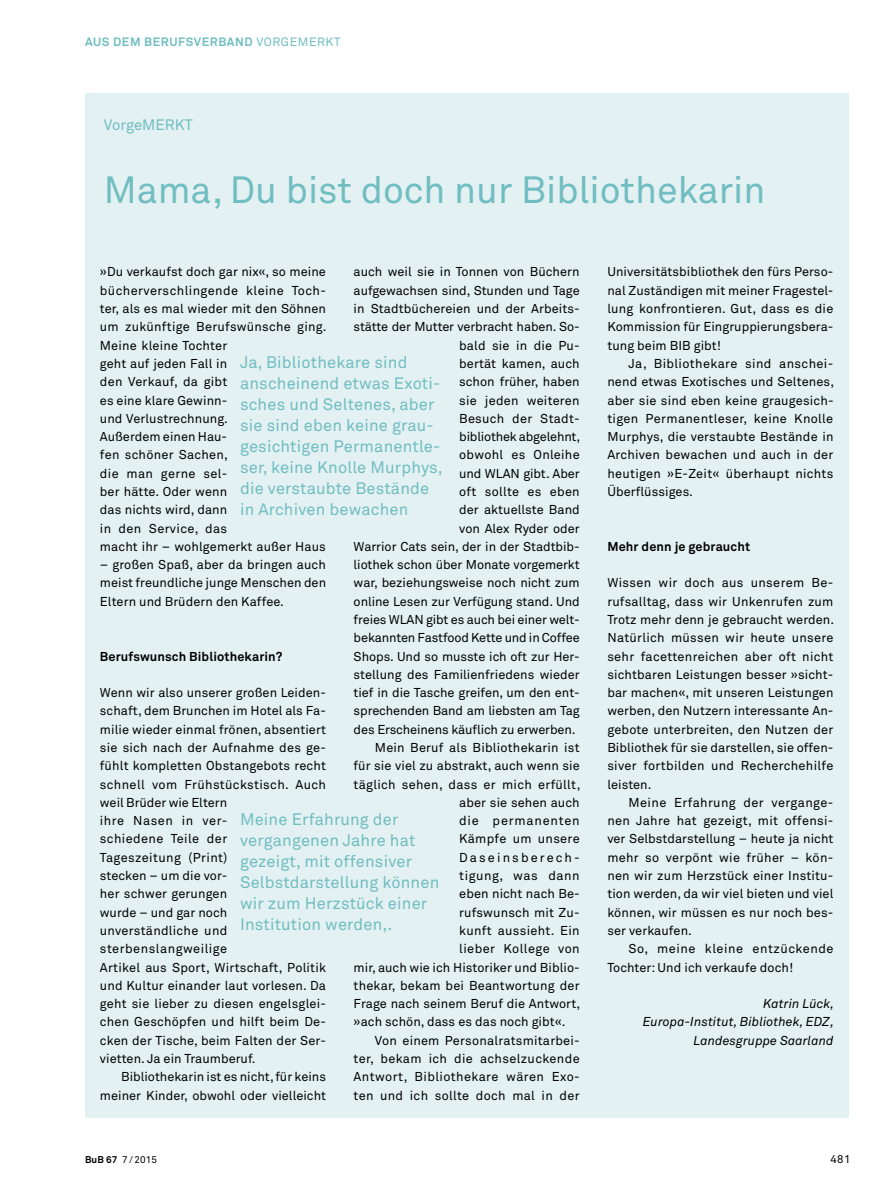
<style>
.page{position:relative;width:893px;height:1191px;background:#fff}
.page>*{position:absolute;margin:0;border:0;box-sizing:border-box;transform-origin:0 0}
.t1{font:37.5px "Akkurat Pro";color:#70bdc2}
.t2{font:16.5px/21px "Akkurat Pro";letter-spacing:.01em;color:#70bdc2}
.t3{font:15px "Akkurat Pro";color:#70bdc2}
.t4{font:12.75px/18.3px "Akkurat Pro";letter-spacing:.005em;color:#000;text-align:justify}
.t5{font:12.75px "Akkurat Pro";letter-spacing:.025em;color:#000}
.t6{font:italic 12.75px/18.3px "Akkurat Pro";letter-spacing:.005em;color:#000;text-align:right}
.t7{font:700 12.75px "Akkurat Pro";letter-spacing:.01em;color:#000}
.t8{font:12.75px "Akkurat Pro";letter-spacing:.03em;color:#000}
.t9{font:12.75px "Akkurat Pro";letter-spacing:-.015em;color:#000}
.t10{font:12.75px "Akkurat Pro";letter-spacing:.035em;color:#000}
.t11{font:12.75px "Akkurat Pro";letter-spacing:.065em;color:#000}
.t12{font:12.75px "Akkurat Pro";letter-spacing:.165em;color:#000}
.t13{font:12.75px "Akkurat Pro";letter-spacing:.045em;color:#000}
.t14{font:700 12px "Akkurat Pro";letter-spacing:.05em;color:#70bdc2}
.t15{font:11.25px "Akkurat Pro";color:#000}
.t16{font:9.75px "Akkurat Pro";color:#000}
.s1{font-weight:400}
.s2{font-weight:700}
</style>
<div class="page">
<div style="left:85px;top:94px;width:763px;height:1024px;background:#e3f1f2"></div>
<p class="t14" style="left:85px;top:34px;width:257px">AUS DEM BERUFSVERBAND <span class="s1">VORGEMERKT</span></p>
<p class="t3" style="left:104px;top:116px;width:91px">VorgeMERKT</p>
<h1 class="t1" style="left:104px;top:168px;width:663px">Mama, Du bist doch nur Bibliothekarin</h1>
<p class="t4" style="left:100px;top:263px;width:228px;text-align:left">»Du verkaufst doch gar nix«, so meine bücherverschlingende kleine Toch&shy;ter, als es mal wieder mit den Söhnen um zukünftige Berufswünsche ging.<br>Meine kleine Tochter<br>geht auf jeden Fall in<br>den Verkauf, da gibt<br>es eine klare Gewinn-<br>und Verlustrechnung.<br>Außerdem einen Hau-<br>fen schöner Sachen,<br>die man gerne sel-<br>ber hätte. Oder wenn<br>das nichts wird, dann<br>in den Service, das<br>macht ihr – wohlgemerkt außer Haus</p>
<p class="t4" style="left:100px;top:555px;width:228px">– großen Spaß, aber da bringen auch meist freundliche junge Menschen den Eltern und Brüdern den Kaffee.</p>
<p class="t4" style="left:354px;top:263px;width:227px">auch weil sie in Tonnen von Büchern</p>
<p class="t4" style="left:354px;top:281px;width:228px">aufgewachsen sind, Stunden und Tage</p>
<p class="t4" style="left:354px;top:299px;width:228px">in Stadtbüchereien und der Arbeits-</p>
<p class="t4" style="left:354px;top:318px;width:228px">stätte der Mutter verbracht haben. So-</p>
<p class="t4" style="left:459px;top:336px;width:122px">bald sie in die Pu-</p>
<p class="t4" style="left:459px;top:354px;width:122px">bertät kamen, auch</p>
<p class="t4" style="left:459px;top:373px;width:122px">schon früher, haben</p>
<p class="t4" style="left:459px;top:391px;width:122px">sie jeden weiteren</p>
<p class="t4" style="left:459px;top:409px;width:120px">Besuch der Stadt-</p>
<p class="t9" style="left:459px;top:429px;width:123px">bibliothek abgelehnt,</p>
<p class="t4" style="left:459px;top:446px;width:122px">obwohl es Onleihe</p>
<p class="t4" style="left:459px;top:464px;width:122px">und WLAN gibt. Aber</p>
<p class="t4" style="left:459px;top:482px;width:122px">oft sollte es eben</p>
<p class="t4" style="left:459px;top:501px;width:122px">der aktuellste Band</p>
<p class="t4" style="left:459px;top:519px;width:122px">von Alex Ryder oder</p>
<p class="t4" style="left:354px;top:537px;width:227px">Warrior Cats sein, der in der Stadtbib-</p>
<p class="t4" style="left:354px;top:555px;width:228px">liothek schon über Monate vorgemerkt</p>
<p class="t4" style="left:354px;top:574px;width:228px">war, beziehungsweise noch nicht zum</p>
<p class="t4" style="left:354px;top:592px;width:228px">online Lesen zur Verfügung stand. Und</p>
<p class="t4" style="left:354px;top:610px;width:228px">freies WLAN gibt es auch bei einer welt-</p>
<p class="t4" style="left:354px;top:628px;width:228px">bekannten Fastfood Kette und in Coffee</p>
<p class="t4" style="left:354px;top:647px;width:228px">Shops. Und so musste ich oft zur Her-</p>
<p class="t4" style="left:354px;top:665px;width:228px">stellung des Familienfriedens wieder</p>
<p class="t4" style="left:354px;top:683px;width:228px">tief in die Tasche greifen, um den ent-</p>
<p class="t4" style="left:354px;top:702px;width:228px">sprechenden Band am liebsten am Tag</p>
<p class="t4" style="left:354px;top:720px;width:223px">des Erscheinens käuflich zu erwerben.</p>
<p class="t4" style="left:375px;top:738px;width:206px">Mein Beruf als Bibliothekarin ist</p>
<p class="t4" style="left:354px;top:756px;width:228px">für sie viel zu abstrakt, auch wenn sie</p>
<p class="t5" style="left:354px;top:776px;width:228px">täglich sehen, dass er mich erfüllt,</p>
<p class="t4" style="left:459px;top:793px;width:122px">aber sie sehen auch</p>
<p class="t11" style="left:459px;top:813px;width:122px">die permanenten</p>
<p class="t4" style="left:459px;top:830px;width:122px">Kämpfe um unsere</p>
<p class="t12" style="left:459px;top:850px;width:122px">Daseinsberech-</p>
<p class="t13" style="left:459px;top:868px;width:122px">tigung, was dann</p>
<p class="t4" style="left:459px;top:884px;width:122px">eben nicht nach Be-</p>
<p class="t4" style="left:459px;top:903px;width:122px">rufswunsch mit Zu-</p>
<p class="t4" style="left:459px;top:921px;width:122px">kunft aussieht. Ein</p>
<p class="t10" style="left:459px;top:941px;width:122px">lieber Kollege von</p>
<p class="t4" style="left:354px;top:958px;width:228px">mir, auch wie ich Historiker und Biblio-</p>
<p class="t4" style="left:354px;top:976px;width:227px">thekar, bekam bei Beantwortung der</p>
<p class="t4" style="left:354px;top:994px;width:228px">Frage nach seinem Beruf die Antwort,</p>
<p class="t4" style="left:354px;top:1012px;width:213px">»ach schön, dass es das noch gibt«.</p>
<p class="t4" style="left:375px;top:1031px;width:206px">Von einem Personalratsmitarbei-</p>
<p class="t5" style="left:354px;top:1051px;width:228px">ter, bekam ich die achselzuckende</p>
<p class="t8" style="left:354px;top:1069px;width:228px">Antwort, Bibliothekare wären Exo-</p>
<p class="t5" style="left:354px;top:1087px;width:227px">ten und ich sollte doch mal in der</p>
<p class="t2" style="left:240px;top:352px;width:204px">Ja, Bibliothekare sind anscheinend etwas Exoti&shy;sches und Seltenes, aber sie sind eben keine grau&shy;gesichtigen Permanentle&shy;ser, keine Knolle Murphys, die verstaubte Bestände in Archiven bewachen</p>
<p class="t7" style="left:100px;top:648px;width:184px">Berufswunsch Bibliothekarin?</p>
<p class="t4" style="left:100px;top:683px;width:228px;text-align:left">Wenn wir also unserer großen Leiden&shy;schaft, dem Brunchen im Hotel als Fa&shy;milie wieder einmal frönen, absentiert sie sich nach der Aufnahme des ge&shy;fühlt kompletten Obstangebots recht schnell vom Frühstückstisch. Auch weil Brüder wie Eltern<br>ihre Nasen in ver-<br>schiedene Teile der<br>Tageszeitung (Print)<br>stecken – um die vor-<br>her schwer gerungen<br>wurde – und gar noch unverständliche und sterbenslangweilige<br>Artikel aus Sport, Wirtschaft, Politik und Kultur einander laut vorlesen. Da geht sie lieber zu diesen engelsglei&shy;chen Geschöpfen und hilft beim De&shy;cken der Tische, beim Falten der Ser&shy;vietten. Ja ein Traumberuf.</p>
<p class="t4" style="left:100px;top:1067px;width:228px;text-align:right">Bibliothekarin ist es nicht, für keins meiner Kinder, obwohl oder vielleicht</p>
<p class="t2" style="left:240px;top:809px;width:201px">Meine Erfahrung der vergangenen Jahre hat gezeigt, mit offensiver<br>Selbstdarstellung können wir zum Herzstück einer<br>Institution werden,.</p>
<p class="t4" style="left:607px;top:263px;width:228px">Universitätsbibliothek den fürs Perso&shy;nal Zuständigen mit meiner Fragestel&shy;lung konfrontieren. Gut, dass es die Kommission für Eingruppierungsbera&shy;tung beim BIB gibt!</p>
<p class="t4" style="left:607px;top:354px;width:228px;text-indent:21px">Ja, Bibliothekare sind anschei&shy;nend etwas Exotisches und Seltenes, aber sie sind eben keine graugesich&shy;tigen Permanentleser, keine Knolle Murphys, die verstaubte Bestände in Archiven bewachen und auch in der heutigen »E-Zeit« überhaupt nichts Überflüssiges.</p>
<p class="t7" style="left:607px;top:538px;width:144px">Mehr denn je gebraucht</p>
<p class="t4" style="left:607px;top:574px;width:228px">Wissen wir doch aus unserem Be&shy;rufsalltag, dass wir Unkenrufen zum Trotz mehr denn je gebraucht werden.<br>Natürlich müssen wir heute unsere sehr facettenreichen aber oft nicht sichtbaren Leistungen besser »sicht&shy;bar machen«, mit unseren Leistungen werben, den Nutzern interessante An&shy;gebote unterbreiten, den Nutzen der Bibliothek für sie darstellen, sie offen&shy;siver fortbilden und Recherchehilfe leisten.</p>
<p class="t4" style="left:607px;top:793px;width:228px;text-indent:21px">Meine Erfahrung der vergange&shy;nen Jahre hat gezeigt, mit offensi&shy;ver Selbstdarstellung – heute ja nicht mehr so verpönt wie früher – kön&shy;nen wir zum Herzstück einer Institu&shy;tion werden, da wir viel bieten und viel können, wir müssen es nur noch bes&shy;ser verkaufen.</p>
<p class="t4" style="left:607px;top:939px;width:228px;text-indent:21px">So, meine kleine entzückende<br>Tochter: Und ich verkaufe doch!</p>
<p class="t6" style="left:643px;top:994px;width:193px">Katrin Lück,<br>Europa-Institut, Bibliothek, EDZ,<br>Landesgruppe Saarland</p>
<p class="t16" style="left:85px;top:1154px;width:73px"><span class="s2">BuB 67</span> 7 / 2015</p>
<p class="t15" style="left:830px;top:1152px;width:21px">481</p>
</div>
